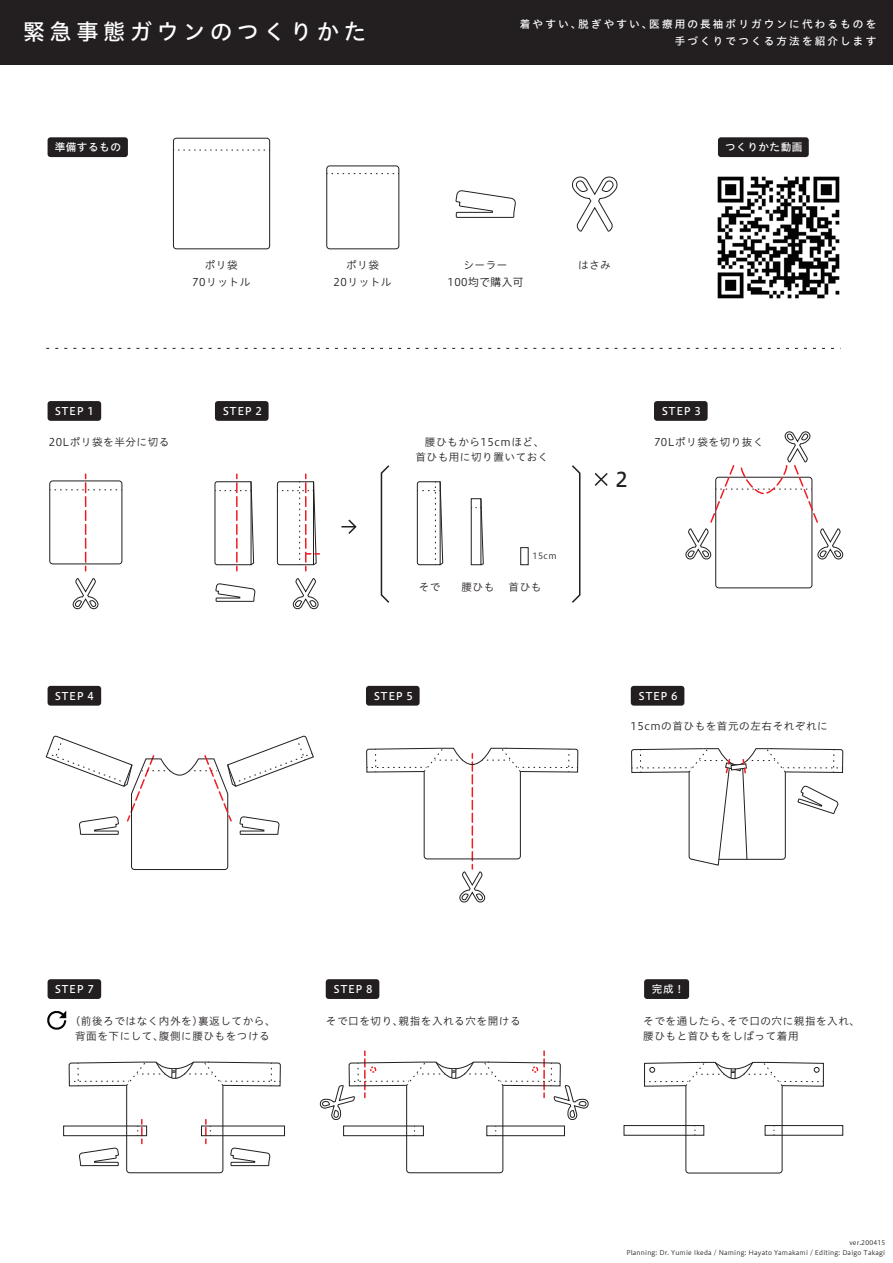
<style>
.page{position:relative;width:893px;height:1263px;background:#fff}
.page>*{position:absolute;margin:0;border:0;box-sizing:border-box;transform-origin:0 0}
.t1{font:22.2px "Hiragino UD Sans Std W5";letter-spacing:.2em;color:#fff}
.t2{font:20.1px "Hiragino UD Sans Std W5";color:#231f20}
.t3{font:10.65px/14.9px "Hiragino UD Sans Std W3";letter-spacing:.05em;color:#231f20;text-align:center}
.t4{font:10.65px/17px "Hiragino UD Sans Std W5";letter-spacing:.2em;color:#fff;text-align:right}
.t5{font:10.65px "Koz Go Pr 6 N";letter-spacing:.05em;color:#231f20}
.t6{font:10.65px "Hiragino UD Sans Std W5";letter-spacing:.05em;color:#fff}
.t7{font:8.55px "Hiragino UD Sans Std W3";color:#231f20}
.t8{font:6.3px/9.6px "Hiragino UD Sans Std W3";letter-spacing:.025em;color:#231f20;text-align:right}
.s1{font-family:"Hiragino UD Sans Std W3"}
</style>
<div class="page">
<div style="left:173px;top:138px;width:97px;height:111px;border:1px solid #231f20;border-radius:3px"></div>
<svg style="left:173px;top:150px;width:97px;height:1px"></svg>
<div style="left:326px;top:166px;width:73px;height:83px;border:1px solid #231f20;border-radius:3px"></div>
<svg style="left:327px;top:173px;width:72px;height:1px"></svg>
<svg style="left:455px;top:190px;width:61px;height:28px"></svg>
<svg style="left:571px;top:176px;width:47px;height:56px"></svg>
<div style="left:0;top:0;width:893px;height:65px;background:#231f20"></div>
<div style="left:48px;top:401px;width:53px;height:20px;background:#231f20;border-radius:3px"></div>
<svg style="left:50px;top:474px;width:72px;height:135px"></svg>
<div style="left:715px;top:477px;width:97px;height:111px;border:1px solid #231f20;border-radius:3px"></div>
<div style="left:654px;top:401px;width:54px;height:20px;background:#231f20;border-radius:3px"></div>
<svg style="left:685px;top:431px;width:159px;height:129px"></svg>
<div style="left:215px;top:401px;width:54px;height:20px;background:#231f20;border-radius:3px"></div>
<div style="left:520px;top:547px;width:9px;height:18px;border:1px solid #231f20"></div>
<svg style="left:215px;top:583px;width:41px;height:19px"></svg>
<svg style="left:214px;top:474px;width:40px;height:97px"></svg>
<svg style="left:417px;top:481px;width:26px;height:85px"></svg>
<svg style="left:471px;top:498px;width:13px;height:68px"></svg>
<svg style="left:594px;top:473px;width:14px;height:13px"></svg>
<svg style="left:380px;top:465px;width:10px;height:138px"></svg>
<svg style="left:572px;top:465px;width:9px;height:138px"></svg>
<svg style="left:341px;top:519px;width:16px;height:15px"></svg>
<svg style="left:277px;top:474px;width:42px;height:135px"></svg>
<div style="left:48px;top:686px;width:53px;height:20px;background:#231f20;border-radius:3px"></div>
<svg style="left:45px;top:735px;width:269px;height:135px"></svg>
<div style="left:366px;top:686px;width:54px;height:20px;background:#231f20;border-radius:3px"></div>
<svg style="left:366px;top:747px;width:213px;height:156px"></svg>
<div style="left:631px;top:686px;width:53px;height:20px;background:#231f20;border-radius:3px"></div>
<svg style="left:631px;top:748px;width:212px;height:118px"></svg>
<div style="left:201px;top:1125px;width:84px;height:11px;border:1px solid #231f20"></div>
<svg style="left:47px;top:979px;width:234px;height:194px"></svg>
<div style="left:326px;top:979px;width:53px;height:20px;background:#231f20;border-radius:3px"></div>
<svg style="left:320px;top:1051px;width:269px;height:122px"></svg>
<div style="left:644px;top:979px;width:45px;height:20px;background:#231f20;border-radius:3px"></div>
<div style="left:624px;top:1125px;width:80px;height:10px;border:1px solid #231f20"></div>
<div style="left:765px;top:1125px;width:78px;height:10px;border:1px solid #231f20"></div>
<svg style="left:644px;top:1061px;width:180px;height:113px"></svg>
<div style="left:48px;top:137px;width:80px;height:20px;background:#231f20;border-radius:3px"></div>
<svg style="left:46px;top:348px;width:788px;height:1px"></svg>
<img style="left:717px;top:176px;width:123px;height:123px">
<div style="left:718px;top:137px;width:91px;height:20px;background:#231f20;border-radius:3px"></div>
<h1 class="t1" style="left:23px;top:14px;width:345px">緊急事態ガウンのつくりかた</h1>
<p class="t4" style="left:55px;top:138px;width:68px">準備するもの</p>
<p class="t4" style="left:520px;top:15px;width:358px">着やすい、脱ぎやすい、医療用の長袖ポリガウンに代わるものを手づくりでつくる方法を紹介します</p>
<p class="t6" style="left:725px;top:139px;width:79px">つくりかた動画</p>
<p class="t3" style="left:192px;top:256px;width:59px;line-height:17px">ポリ袋<br>70リットル</p>
<p class="t3" style="left:334px;top:256px;width:59px;line-height:17px">ポリ袋<br>20リットル</p>
<p class="t3" style="left:463px;top:257px;width:46px">シーラー</p>
<p class="t5" style="left:447px;top:276px;width:78px"><span class="s1">100</span>均で購入可</p>
<p class="t3" style="left:578px;top:257px;width:34px">はさみ</p>
<p class="t4" style="left:55px;top:402px;width:41px">STEP 1</p>
<p class="t3" style="left:49px;top:434px;width:122px">20Lポリ袋を半分に切る</p>
<p class="t4" style="left:223px;top:402px;width:41px">STEP 2</p>
<p class="t3" style="left:415px;top:434px;width:135px">腰ひもから15cmほど、<br>首ひも用に切り置いておく</p>
<p class="t3" style="left:419px;top:579px;width:23px">そで</p>
<p class="t3" style="left:461px;top:579px;width:34px">腰ひも</p>
<p class="t7" style="left:532px;top:549px;width:26px">15cm</p>
<p class="t3" style="left:509px;top:579px;width:34px">首ひも</p>
<h2 class="t2" style="left:616px;top:464px;width:14px">2</h2>
<p class="t4" style="left:662px;top:402px;width:41px">STEP 3</p>
<p class="t3" style="left:654px;top:434px;width:111px">70Lポリ袋を切り抜く</p>
<p class="t4" style="left:55px;top:687px;width:41px">STEP 4</p>
<p class="t4" style="left:374px;top:687px;width:41px">STEP 5</p>
<p class="t4" style="left:639px;top:687px;width:41px">STEP 6</p>
<p class="t3" style="left:630px;top:718px;width:199px">15cmの首ひもを首元の左右それぞれに</p>
<p class="t4" style="left:55px;top:980px;width:41px">STEP 7</p>
<p class="t3" style="left:70px;top:1013px;width:207px">（前後ろではなく内外を）裏返してから、背面を下にして、腹側に腰ひもをつける</p>
<p class="t4" style="left:333px;top:980px;width:41px">STEP 8</p>
<p class="t3" style="left:326px;top:1013px;width:207px">そで口を切り、親指を入れる穴を開ける　</p>
<p class="t4" style="left:652px;top:980px;width:34px">完成！</p>
<p class="t3" style="left:643px;top:1013px;width:218px;text-align:left">そでを通したら、そで口の穴に親指を入れ、腰ひもと首ひもをしばって着用</p>
<p class="t8" style="left:626px;top:1237px;width:260px">ver.200415<br>Planning: Dr. Yumie Ikeda / Naming: Hayato Yamakami / Editing: Daigo Takagi</p>
</div>
